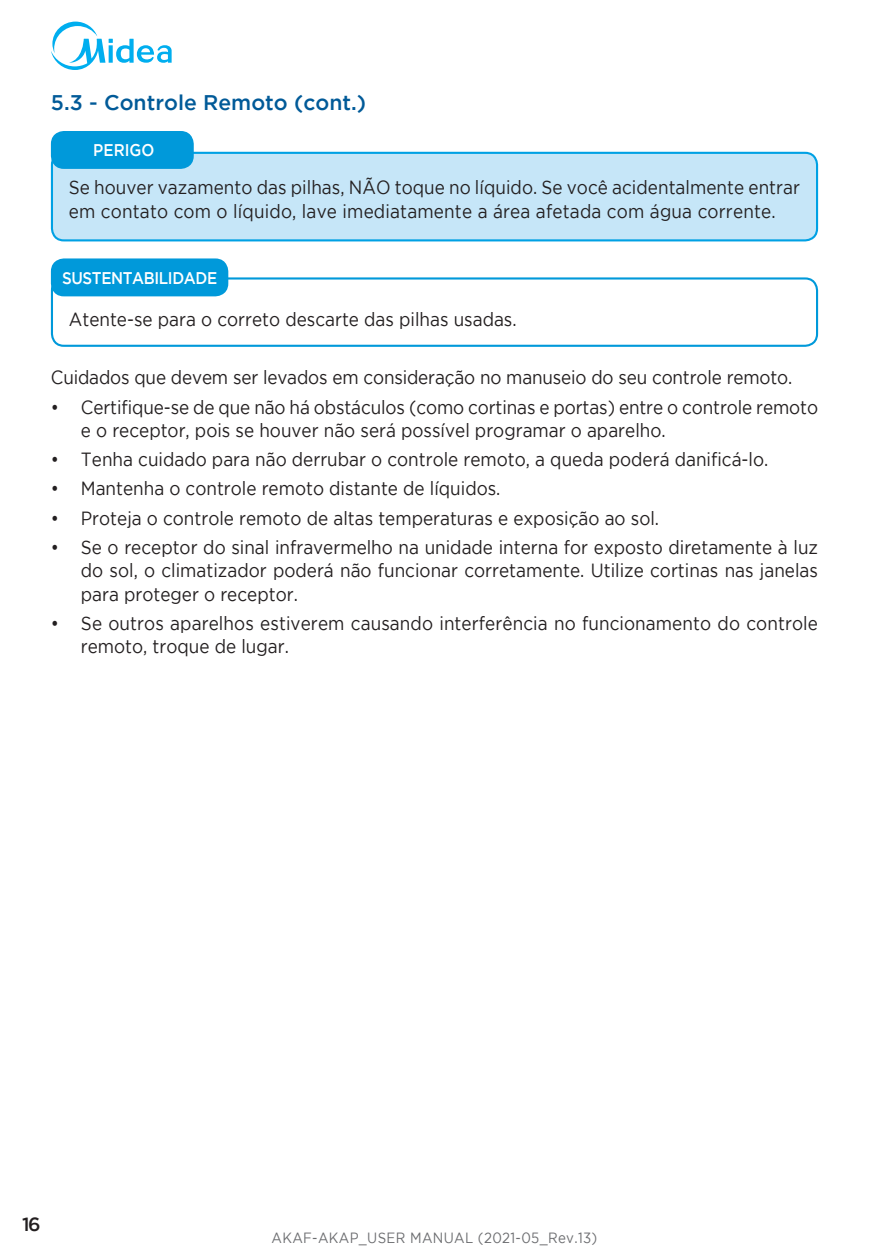
<style>
.page{position:relative;width:893px;height:1259px;background:#fff}
.page>*{position:absolute;margin:0;border:0;box-sizing:border-box;transform-origin:0 0}
.t1{font:500 21px "Gotham";color:#015a98}
.t2{font:18.9px/23.4px "Gotham";color:#231f20;scale:.9 1}
.t3{font:500 18.9px "Gotham";color:#231f20}
.t4{font:500 16.8px "Gotham";letter-spacing:-.025em;color:#fff;scale:.9 1}
.t5{font:14.7px "Gotham";letter-spacing:.025em;color:#6c6d70;scale:.9 1}
</style>
<div class="page">
<svg style="left:51px;top:22px;width:121px;height:48px"></svg>
<div style="left:52px;top:153px;width:765px;height:87px;background:#c6e6f8;border-radius:12px"></div>
<div style="left:51px;top:152px;width:767px;height:89px;border:2px solid #00a1e4;border-radius:12px"></div>
<div style="left:52px;top:132px;width:141px;height:36px;background:#0099da;border-radius:12px"></div>
<div style="left:51px;top:131px;width:143px;height:38px;border:2px solid #0099da;border-radius:12px"></div>
<div style="left:51px;top:277px;width:767px;height:70px;border:2px solid #0099da;border-radius:12px"></div>
<div style="left:52px;top:259px;width:175px;height:36px;background:#0099da;border-radius:12px"></div>
<div style="left:51px;top:258px;width:177px;height:38px;border:2px solid #0099da;border-radius:12px"></div>
<p class="t1" style="left:51px;top:95px;width:317px">5.3 - Controle Remoto (cont.)</p>
<p class="t4" style="left:93px;top:143px;width:69px">PERIGO</p>
<p class="t2" style="left:69px;top:177px;width:814px">Se houver vazamento das pilhas, NÃO toque no líquido. Se você acidentalmente entrar em contato com o líquido, lave imediatamente a área afetada com água corrente.</p>
<p class="t4" style="left:62px;top:271px;width:174px">SUSTENTABILIDADE</p>
<p class="t2" style="left:69px;top:309px;width:499px">Atente-se para o correto descarte das pilhas usadas.</p>
<p class="t2" style="left:51px;top:367px;width:825px">Cuidados que devem ser levados em consideração no manuseio do seu controle remoto.</p>
<p class="t2" style="left:81px;top:396px;width:821px;text-indent:-30px">• Certifique-se de que não há obstáculos (como cortinas e portas) entre o controle remoto e o receptor, pois se houver não será possível programar o aparelho.</p>
<p class="t2" style="left:51px;top:449px;width:799px">• Tenha cuidado para não derrubar o controle remoto, a queda poderá danificá-lo.</p>
<p class="t2" style="left:51px;top:478px;width:501px">• Mantenha o controle remoto distante de líquidos.</p>
<p class="t2" style="left:51px;top:507px;width:677px">• Proteja o controle remoto de altas temperaturas e exposição ao sol.</p>
<p class="t2" style="left:81px;top:537px;width:821px;text-align:justify;text-indent:-30px">• Se o receptor do sinal infravermelho na unidade interna for exposto diretamente à luz do sol, o climatizador poderá não funcionar corretamente. Utilize cortinas nas janelas para proteger o receptor.</p>
<p class="t2" style="left:81px;top:612px;width:820px;text-indent:-30px">• Se outros aparelhos estiverem causando interferência no funcionamento do controle remoto, troque de lugar.</p>
<p class="t3" style="left:22px;top:1217px;width:20px">16</p>
<p class="t5" style="left:272px;top:1232px;width:363px">AKAF-AKAP_USER MANUAL (2021-05_Rev.13)</p>
</div>
